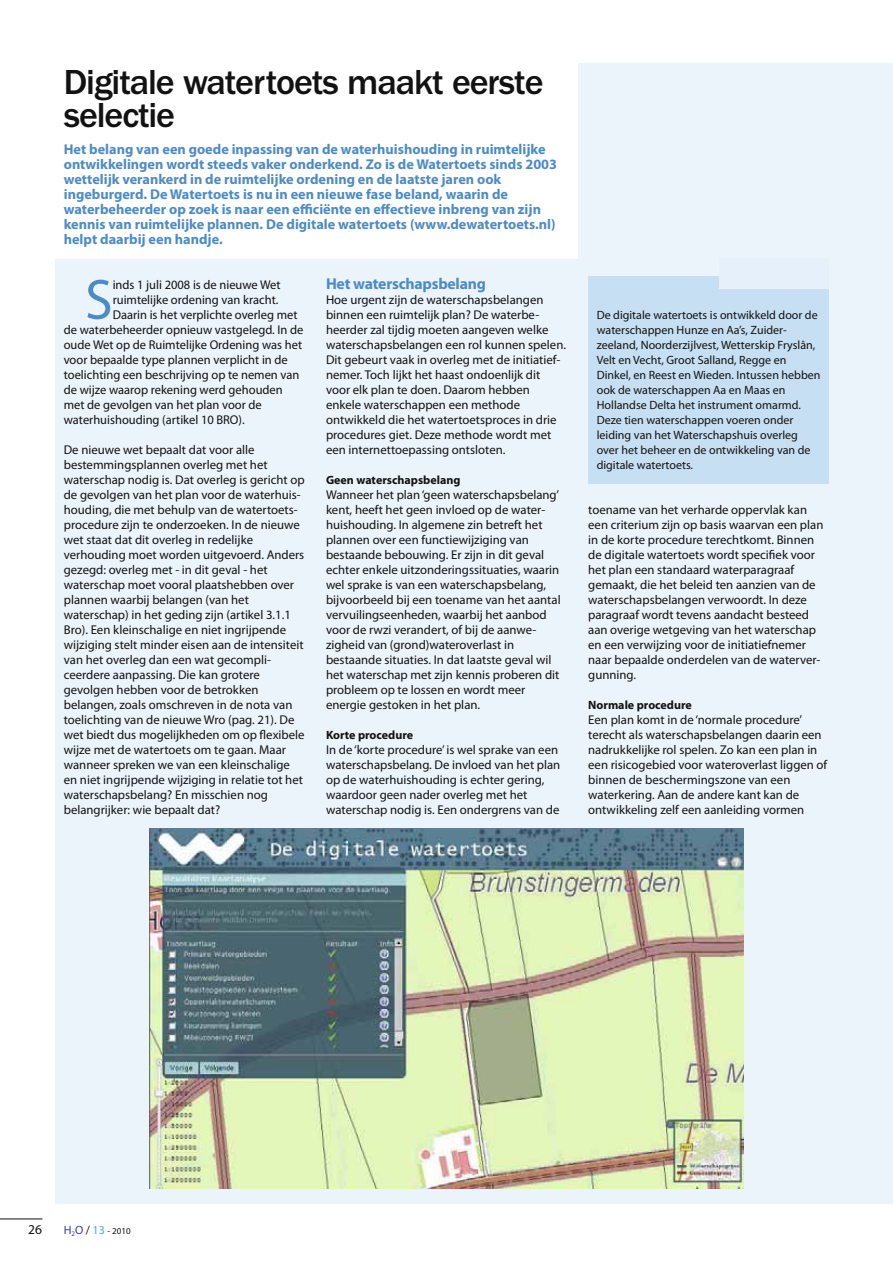
<style>
.page{position:relative;width:893px;height:1263px;background:#fff}
.page>*{position:absolute;margin:0;border:0;box-sizing:border-box;transform-origin:0 0}
.t1{font:57.3px "Myriad Pro";color:#4d8bc6}
.t2{font:500 36px/33px "ITC Franklin Gothic Std";letter-spacing:-.03em;color:#121212}
.t3{font:700 15.75px "Myriad Pro";letter-spacing:-.015em;color:#4d8bc6}
.t4{font:700 14.25px/15px "Myriad Pro";color:#4d8bc6}
.t5{font:13.5px "Myriad Pro";color:#121212}
.t6{font:12.75px/15px "Myriad Pro";color:#121212}
.t7{font:12px/15px "Myriad Pro";color:#121212}
.t8{font:700 12px "Myriad Pro";color:#121212}
.t9{font:9px "Myriad Pro";color:#121212}
.s1{font-size:12px;color:#383e9d}
.s2{font-size:12px}
.s3{font-size:12px;color:#51abba}
</style>
<div class="page">
<hr style="left:0;top:1219px;width:43px;height:1px;background:#121212">
<div style="left:55px;top:64px;width:838px;height:1140px;background:#ebf3fb"></div>
<div style="left:0;top:0;width:578px;height:259px;background:#fff"></div>
<img style="left:149px;top:829px;width:595px;height:360px">
<div style="left:588px;top:276px;width:241px;height:208px;background:#c7dff2"></div>
<div style="left:719px;top:259px;width:110px;height:30px;background:#e5f0fa"></div>
<h2 class="t2" style="left:64px;top:69px;width:481px">Digitale watertoets maakt eerste selectie</h2>
<p class="t4" style="left:64px;top:143px;width:495px">Het belang van een goede inpassing van de waterhuishouding in ruimtelijke ontwikkelingen wordt steeds vaker onderkend. Zo is de Watertoets sinds 2003 wettelijk verankerd in de ruimtelijke ordening en de laatste jaren ook ingeburgerd. De Watertoets is nu in een nieuwe fase beland, waarin de waterbeheerder op zoek is naar een efficiënte en effectieve inbreng van zijn kennis van ruimtelijke plannen. De digitale watertoets (www.dewatertoets.nl) helpt daarbij een handje.</p>
<h1 class="t1" style="left:85px;top:278px;width:29px">S</h1>
<p class="t6" style="left:113px;top:278px;width:169px">inds 1 juli 2008 is de nieuwe Wet</p>
<p class="t3" style="left:326px;top:278px;width:162px">Het waterschapsbelang</p>
<p class="t6" style="left:326px;top:293px;width:242px">Hoe urgent zijn de waterschapsbelangen binnen een ruimtelijk plan? De waterbe&shy;heerder zal tijdig moeten aangeven welke waterschapsbelangen een rol kunnen spelen.<br>Dit gebeurt vaak in overleg met de initiatief&shy;nemer. Toch lijkt het haast ondoenlijk dit voor elk plan te doen. Daarom hebben enkele waterschappen een methode ontwikkeld die het watertoetsproces in drie procedures giet. Deze methode wordt met een internettoepassing ontsloten.</p>
<p class="t8" style="left:326px;top:475px;width:136px">Geen waterschapsbelang</p>
<p class="t6" style="left:326px;top:488px;width:236px">Wanneer het plan ‘geen waterschapsbelang’ kent, heeft het geen invloed op de water&shy;huishouding. In algemene zin betreft het plannen over een functiewijziging van bestaande bebouwing. Er zijn in dit geval echter enkele uitzonderingssituaties, waarin wel sprake is van een waterschapsbelang, bijvoorbeeld bij een toename van het aantal vervuilingseenheden, waarbij het aanbod voor de rwzi verandert, of bij de aanwe&shy;zigheid van (grond)wateroverlast in bestaande situaties. In dat laatste geval wil het waterschap met zijn kennis proberen dit probleem op te lossen en wordt meer energie gestoken in het plan.</p>
<p class="t8" style="left:326px;top:730px;width:89px">Korte procedure</p>
<p class="t6" style="left:326px;top:743px;width:236px">In de ‘korte procedure’ is wel sprake van een waterschapsbelang. De invloed van het plan op de waterhuishouding is echter gering, waardoor geen nader overleg met het waterschap nodig is. Een ondergrens van de</p>
<p class="t6" style="left:113px;top:293px;width:167px">ruimtelijke ordening van kracht.</p>
<p class="t6" style="left:113px;top:308px;width:186px">Daarin is het verplichte overleg met</p>
<p class="t6" style="left:64px;top:323px;width:241px">de waterbeheerder opnieuw vastgelegd. In de</p>
<p class="t6" style="left:64px;top:338px;width:240px">oude Wet op de Ruimtelijke Ordening was het</p>
<p class="t6" style="left:64px;top:353px;width:226px">voor bepaalde type plannen verplicht in de</p>
<p class="t6" style="left:64px;top:368px;width:237px">toelichting een beschrijving op te nemen van</p>
<p class="t6" style="left:64px;top:383px;width:220px">de wijze waarop rekening werd gehouden</p>
<p class="t6" style="left:64px;top:398px;width:200px">met de gevolgen van het plan voor de</p>
<p class="t6" style="left:64px;top:413px;width:182px">waterhuishouding (artikel 10 BRO).</p>
<p class="t6" style="left:64px;top:443px;width:242px">De nieuwe wet bepaalt dat voor alle bestemmingsplannen overleg met het waterschap nodig is. Dat overleg is gericht op de gevolgen van het plan voor de waterhuis&shy;houding, die met behulp van de watertoets&shy;procedure zijn te onderzoeken. In de nieuwe wet staat dat dit overleg in redelijke verhouding moet worden uitgevoerd. Anders gezegd: overleg met - in dit geval - het waterschap moet vooral plaatshebben over plannen waarbij belangen (van het waterschap) in het geding zijn (artikel 3.1.1<br>Bro). Een kleinschalige en niet ingrijpende wijziging stelt minder eisen aan de intensiteit van het overleg dan een wat gecompli&shy;ceerdere aanpassing. Die kan grotere gevolgen hebben voor de betrokken belangen, zoals omschreven in de nota van toelichting van de nieuwe Wro (pag. 21). De wet biedt dus mogelijkheden om op flexibele wijze met de watertoets om te gaan. Maar wanneer spreken we van een kleinschalige en niet ingrijpende wijziging in relatie tot het waterschapsbelang? En misschien nog belangrijker: wie bepaalt dat?</p>
<p class="t7" style="left:597px;top:308px;width:225px">De digitale watertoets is ontwikkeld door de waterschappen Hunze en Aa’s, Zuider&shy;zeeland, Noorderzijlvest, Wetterskip Fryslân, Velt en Vecht, Groot Salland, Regge en Dinkel, en Reest en Wieden. Intussen hebben ook de waterschappen Aa en Maas en Hollandse Delta het instrument omarmd.<br>Deze tien waterschappen voeren onder leiding van het Waterschapshuis overleg over het beheer en de ontwikkeling van de digitale watertoets.</p>
<p class="t6" style="left:588px;top:503px;width:237px">toename van het verharde oppervlak kan een criterium zijn op basis waarvan een plan in de korte procedure terechtkomt. Binnen de digitale watertoets wordt specifiek voor het plan een standaard waterparagraaf gemaakt, die het beleid ten aanzien van de waterschapsbelangen verwoordt. In deze paragraaf wordt tevens aandacht besteed aan overige wetgeving van het waterschap en een verwijzing voor de initiatiefnemer naar bepaalde onderdelen van de waterver&shy;gunning.</p>
<p class="t8" style="left:588px;top:700px;width:105px">Normale procedure</p>
<p class="t6" style="left:588px;top:713px;width:241px">Een plan komt in de ‘normale procedure’ terecht als waterschapsbelangen daarin een nadrukkelijke rol spelen. Zo kan een plan in een risicogebied voor wateroverlast liggen of binnen de beschermingszone van een waterkering. Aan de andere kant kan de ontwikkeling zelf een aanleiding vormen</p>
<p class="t5" style="left:28px;top:1224px;width:15px">26</p>
<p class="t9" style="left:64px;top:1227px;width:68px"><span class="s1">H</span><sub>2</sub><span class="s1">O</span> <span class="s2">/</span> <span class="s3">13</span> - 2010</p>
</div>
